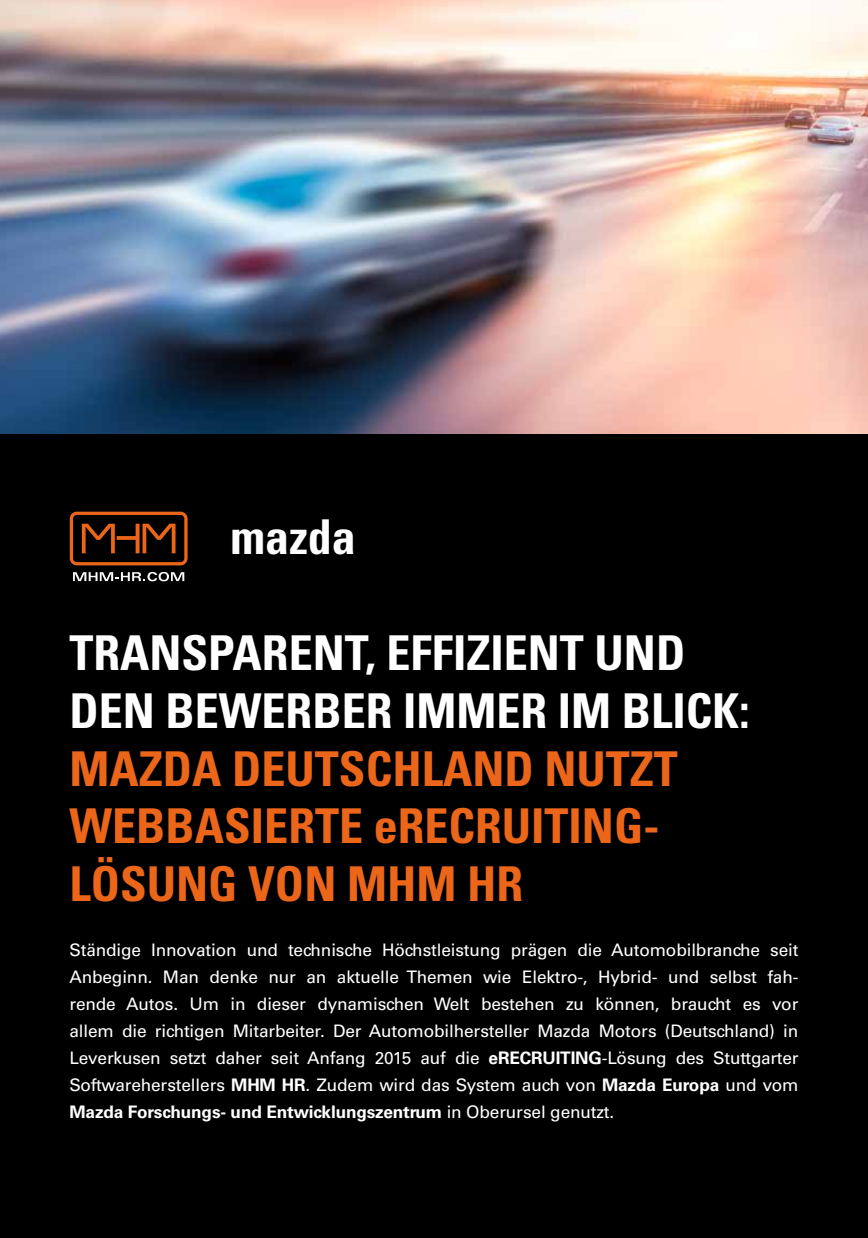
<style>
.page{position:relative;width:868px;height:1238px;background:#fff}
.page>*{position:absolute;margin:0;border:0;box-sizing:border-box;transform-origin:0 0}
.t1{font:700 condensed 48px/57.6px "Univers LT Std";color:#ec661a}
.t2{font:700 condensed 48px/57.6px "Univers LT Std";color:#fff}
.t3{font:17.25px/27px "Univers LT Std";letter-spacing:-.01em;color:#fff;text-align:justify}
.s1{font-weight:700}
</style>
<div class="page">
<div style="left:0;top:434px;width:867px;height:803px;background:#000"></div>
<img style="left:0;top:0;width:867px;height:434px">
<svg style="left:70px;top:511px;width:117px;height:54px"></svg>
<svg style="left:73px;top:572px;width:111px;height:9px"></svg>
<h1 class="t2" style="left:230px;top:507px;width:127px">mazda</h1>
<h1 class="t2" style="left:69px;top:624px;width:682px">TRANSPARENT, EFFIZIENT UND<br>DEN BEWERBER IMMER IM BLICK:</h1>
<h1 class="t1" style="left:69px;top:739px;width:609px">MAZDA DEUTSCHLAND NUTZT<br>WEBBASIERTE eRECRUITING-<br>LÖSUNG VON MHM HR</h1>
<p class="t3" style="left:69px;top:936px;width:730px">Ständige Innovation und technische Höchstleistung prägen die Automobilbranche seit Anbeginn. Man denke nur an aktuelle Themen wie Elektro-, Hybrid- und selbst fah&shy;rende Autos. Um in dieser dynamischen Welt bestehen zu können, braucht es vor allem die richtigen Mitarbeiter. Der Automobilhersteller Mazda Motors (Deutschland) in Leverkusen setzt daher seit Anfang 2015 auf die <span class="s1">eRECRUITING</span>-Lösung des Stuttgarter Softwareherstellers <span class="s1">MHM HR</span>. Zudem wird das System auch von <span class="s1">Mazda Europa</span> und vom <span class="s1">Mazda Forschungs- und Entwicklungszentrum</span> in Oberursel genutzt.</p>
</div>
